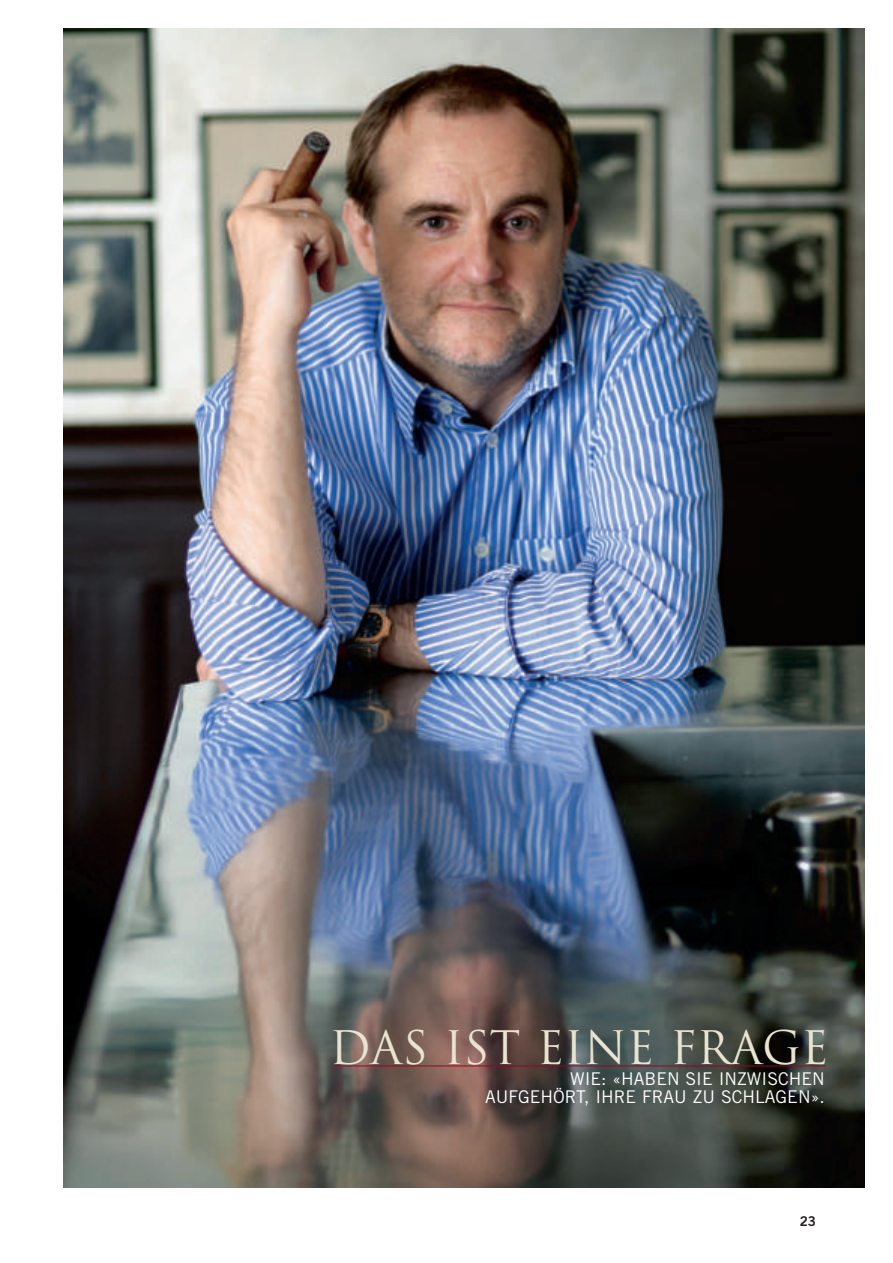
<style>
.page{position:relative;width:893px;height:1263px;background:#fff}
.page>*{position:absolute;margin:0;border:0;box-sizing:border-box;transform-origin:0 0}
.t1{font:45px "Trajan";color:#eae3d2}
.t2{font:17.55px/18px "Trade Gothic";color:#fff;text-align:right}
.t3{font:13.5px "Trade Gothic Bold Two";color:#231f20}
</style>
<div class="page">
<img style="left:64px;top:29px;width:800px;height:1158px">
<hr style="left:334px;top:1065px;width:492px;height:1px;background:#9d0228">
<h1 class="t1" style="left:330px;top:1022px;width:500px">DAS IST EINE FRAGE</h1>
<p class="t2" style="left:485px;top:1072px;width:341px">WIE: «HABEN SIE INZWISCHEN<br>AUFGEHÖRT, IHRE FRAU ZU SCHLAGEN».</p>
<p class="t3" style="left:800px;top:1216px;width:18px">23</p>
</div>
